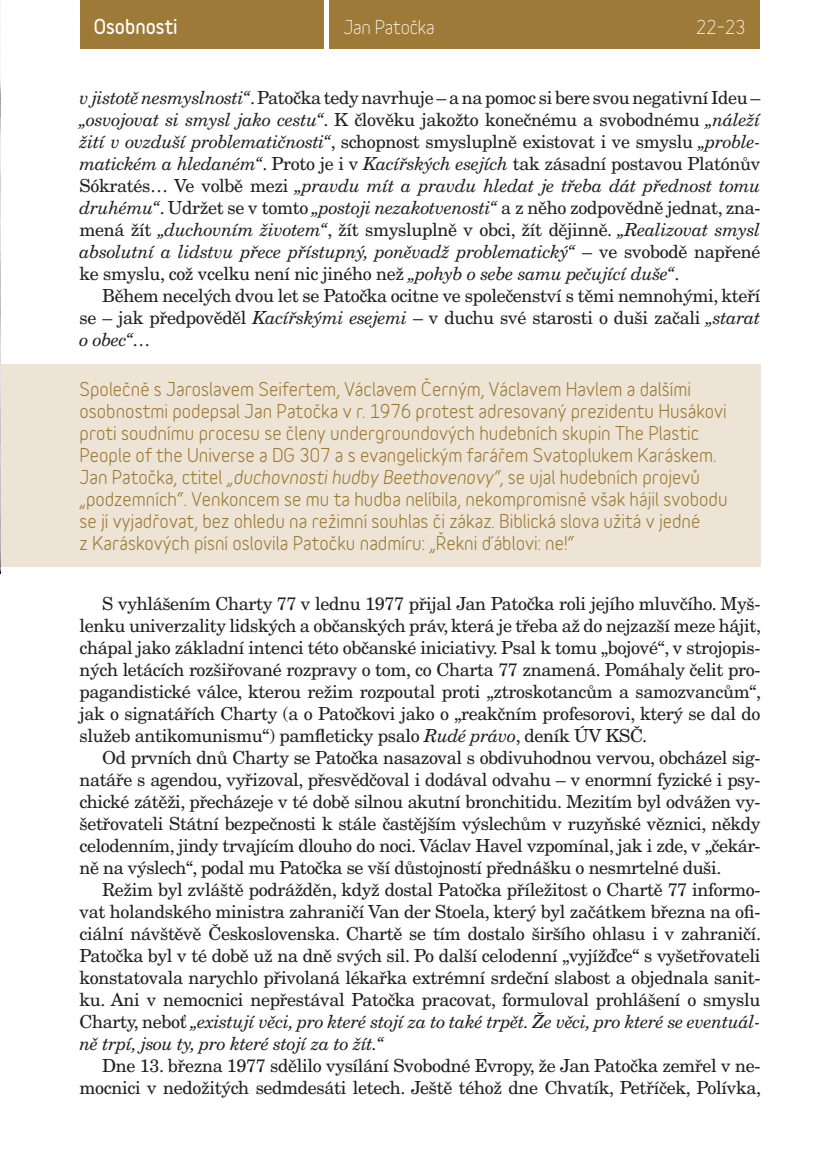
<style>
.page{position:relative;width:823px;height:1163px;background:#fff}
.page>*{position:absolute;margin:0;border:0;box-sizing:border-box;transform-origin:0 0}
.t1{font:18.4px "Variable";letter-spacing:-.01em;color:#fff}
.t2{font:900 18.4px "Variable";color:#fff}
.t3{font:18px/22px "New Century Schlbk CE";letter-spacing:-.02em;color:#231f20;text-align:justify}
.t4{font:italic 18px/22px "New Century Schlbk CE";letter-spacing:-.02em;color:#231f20;text-align:justify}
.t5{font:700 18px/22px "Variable";color:#9d7a38}
.s1{font-style:normal}
.s2{font-style:italic}
</style>
<div class="page">
<div style="left:80px;top:0;width:243px;height:48px;background:#9d7a38"></div>
<div style="left:329px;top:0;width:430px;height:48px;background:#9d7a38"></div>
<div style="left:0;top:364px;width:760px;height:202px;background:#ede4d5"></div>
<img style="left:0;top:77px;width:1px;height:496px">
<p class="t2" style="left:94px;top:19px;width:85px">Osobnosti</p>
<p class="t1" style="left:343px;top:20px;width:93px">Jan Patočka</p>
<p class="t1" style="left:696px;top:20px;width:51px">22–23</p>
<p class="t4" style="left:80px;top:88px;width:682px">v jistotě nesmyslnosti“<span class="s1">. Patočka tedy navrhuje – a na pomoc si bere svou negativní Ideu – </span>„osvojovat si smysl jako cestu“<span class="s1">. K člověku jakožto konečnému a svobodnému</span> „náleží žití v ovzduší problematičnosti“<span class="s1">, schopnost smysluplně existovat i ve smyslu</span> „proble&shy;matickém a hledaném“<span class="s1">. Proto je i v</span> Kacířských esejích <span class="s1">tak zásadní postavou Platónův Sókratés… Ve volbě mezi</span> „pravdu mít a pravdu hledat je třeba dát přednost tomu druhému“<span class="s1">. Udržet se v tomto</span> „postoji nezakotvenosti“ <span class="s1">a z něho zodpovědně jednat, zna&shy;mená žít</span> „duchovním životem“<span class="s1">, žít smysluplně v obci, žít dějinně.</span> „Realizovat smysl absolutní a lidstvu přece přístupný, poněvadž problematický“ <span class="s1">– ve svobodě napřené ke smyslu, což vcelku není nic jiného než</span> „pohyb o sebe samu pečující duše“<span class="s1">.</span></p>
<p class="t3" style="left:80px;top:286px;width:682px;text-indent:23px">Během necelých dvou let se Patočka ocitne ve společenství s těmi nemnohými, kteří se – jak předpověděl <span class="s2">Kacířskými esejemi</span> – v duchu své starosti o duši začali <span class="s2">„starat o obec“…</span></p>
<p class="t5" style="left:80px;top:379px;width:649px">Společně s Jaroslavem Seifertem, Václavem Černým, Václavem Havlem a dalšími osobnostmi podepsal Jan Patočka v r. 1976 protest adresovaný prezidentu Husákovi proti soudnímu procesu se členy undergroundových hudebních skupin The Plastic People of the Universe a DG 307 a s evangelickým farářem Svatoplukem Karáskem.<br>Jan Patočka, ctitel <span class="s2">„duchovnosti hudby Beethovenovy“</span>, se ujal hudebních projevů „podzemních“. Venkoncem se mu ta hudba nelíbila, nekompromisně však hájil svobodu se jí vyjadřovat, bez ohledu na režimní souhlas či zákaz. Biblická slova užitá v jedné<br>z Karáskových písní oslovila Patočku nadmíru: „Řekni ďáblovi: ne!“</p>
<p class="t3" style="left:80px;top:594px;width:682px;text-indent:23px">S vyhlášením Charty 77 v lednu 1977 přijal Jan Patočka roli jejího mluvčího. Myš&shy;lenku univerzality lidských a občanských práv, která je třeba až do nejzazší meze hájit, chápal jako základní intenci této občanské iniciativy. Psal k tomu „bojové“, v strojopis&shy;ných letácích rozšiřované rozpravy o tom, co Charta 77 znamená. Pomáhaly čelit pro&shy;pagandistické válce, kterou režim rozpoutal proti „ztroskotancům a samozvancům“, jak o signatářích Charty (a o Patočkovi jako o „reakčním profesorovi, který se dal do služeb antikomunismu“) pamfleticky psalo <span class="s2">Rudé právo</span>, deník ÚV KSČ.</p>
<p class="t3" style="left:80px;top:748px;width:682px;text-indent:23px">Od prvních dnů Charty se Patočka nasazoval s obdivuhodnou vervou, obcházel sig&shy;natáře s agendou, vyřizoval, přesvědčoval i dodával odvahu – v enormní fyzické i psy&shy;chické zátěži, přecházeje v té době silnou akutní bronchitidu. Mezitím byl odvážen vy&shy;šetřovateli Státní bezpečnosti k stále častějším výslechům v ruzyňské věznici, někdy celodenním, jindy trvajícím dlouho do noci. Václav Havel vzpomínal, jak i zde, v „čekár&shy;ně na výslech“, podal mu Patočka se vší důstojností přednášku o nesmrtelné duši.</p>
<p class="t3" style="left:80px;top:880px;width:682px;text-indent:23px">Režim byl zvláště podrážděn, když dostal Patočka příležitost o Chartě 77 informo&shy;vat holandského ministra zahraničí Van der Stoela, který byl začátkem března na ofi&shy;ciální návštěvě Československa. Chartě se tím dostalo širšího ohlasu i v zahraničí.<br>Patočka byl v té době už na dně svých sil. Po další celodenní „vyjížďce“ s vyšetřovateli konstatovala narychlo přivolaná lékařka extrémní srdeční slabost a objednala sanit&shy;ku. Ani v nemocnici nepřestával Patočka pracovat, formuloval prohlášení o smyslu Charty, neboť <span class="s2">„existují věci, pro které stojí za to také trpět. Že věci, pro které se eventuál&shy;ně trpí, jsou ty, pro které stojí za to žít.“</span></p>
<p class="t3" style="left:80px;top:1056px;width:682px;text-align:right">Dne 13. března 1977 sdělilo vysílání Svobodné Evropy, že Jan Patočka zemřel v ne&shy;mocnici v nedožitých sedmdesáti letech. Ještě téhož dne Chvatík, Petříček, Polívka,</p>
</div>
